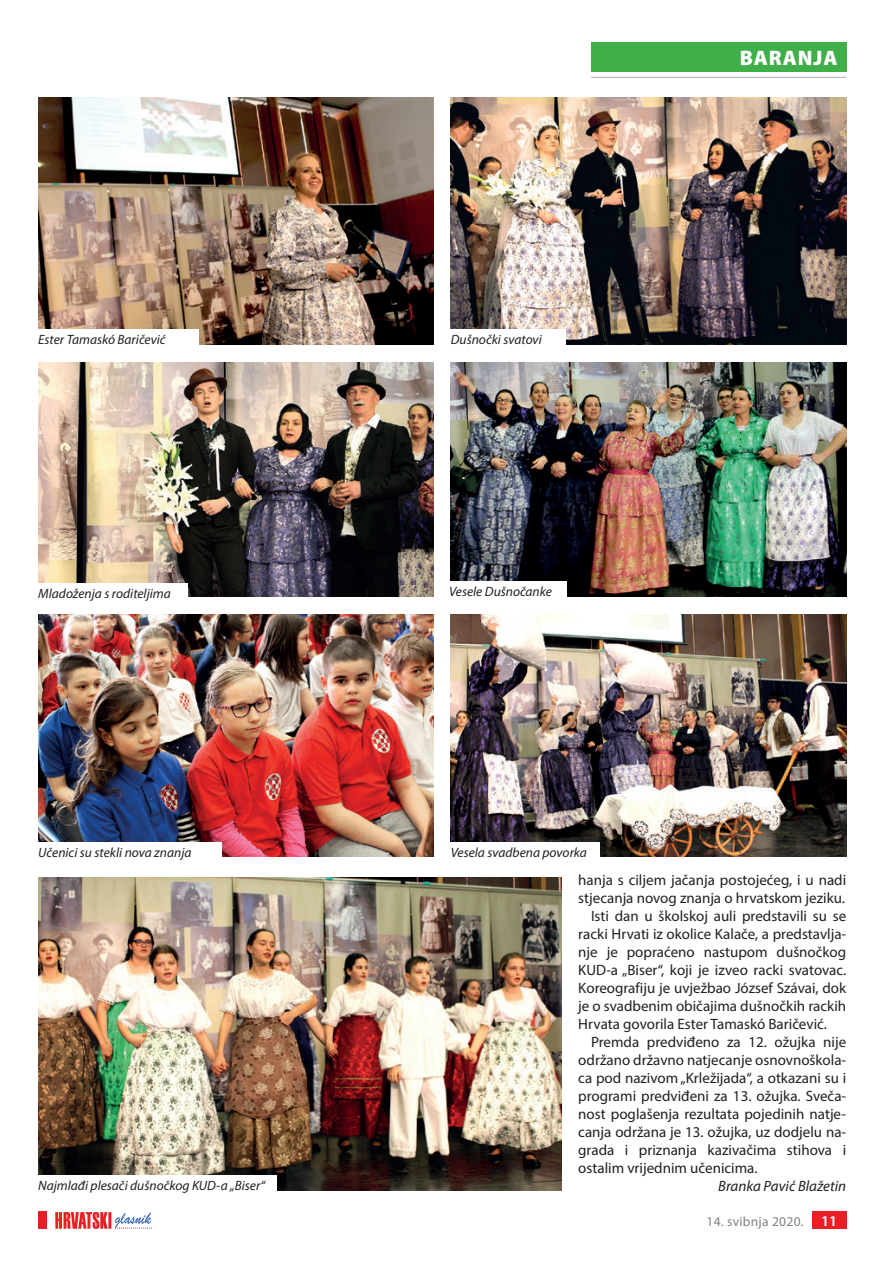
<style>
.page{position:relative;width:893px;height:1263px;background:#fff}
.page>*{position:absolute;margin:0;border:0;box-sizing:border-box;transform-origin:0 0}
.t1{font:900 21px "Myriad Pro";letter-spacing:.04em;color:#fff}
.t2{font:15px "Myriad Pro";color:#231f20}
.t3{font:italic 15px "Myriad Pro";color:#231f20}
.t4{font:italic 13.5px "Myriad Pro";color:#231f20}
.t5{font:13.5px "Myriad Pro";letter-spacing:.02em;color:#808285}
.s1{font-weight:600;font-size:15px;color:#fff}
</style>
<div class="page">
<div style="left:812px;top:1212px;width:34px;height:17px;background:#ee1d23"></div>
<svg style="left:55px;top:1212px;width:97px;height:17px"></svg>
<div style="left:38px;top:1212px;width:9px;height:17px;background:#ee1d23"></div>
<div style="left:591px;top:43px;width:255px;height:29px;background:#40ae49"></div>
<hr style="left:591px;top:77px;width:255px;height:1px;background:#a8a9ad">
<img style="left:38px;top:98px;width:396px;height:246px">
<img style="left:451px;top:362px;width:395px;height:234px">
<img style="left:38px;top:362px;width:396px;height:234px">
<img style="left:451px;top:614px;width:395px;height:243px">
<img style="left:38px;top:614px;width:396px;height:243px">
<img style="left:38px;top:877px;width:523px;height:313px">
<img style="left:451px;top:98px;width:395px;height:246px">
<div style="left:446px;top:329px;width:120px;height:20px;background:#fff"></div>
<div style="left:34px;top:583px;width:153px;height:19px;background:#fff"></div>
<div style="left:445px;top:581px;width:121px;height:20px;background:#fff"></div>
<div style="left:34px;top:842px;width:187px;height:19px;background:#fff"></div>
<div style="left:34px;top:329px;width:165px;height:20px;background:#fff"></div>
<div style="left:34px;top:1176px;width:242px;height:19px;background:#fff"></div>
<div style="left:446px;top:842px;width:154px;height:19px;background:#fff"></div>
<p class="t4" style="left:38px;top:331px;width:129px">Ester Tamaskó Baričević</p>
<p class="t4" style="left:451px;top:331px;width:93px">Dušnočki svatovi</p>
<p class="t4" style="left:38px;top:585px;width:134px">Mladoženja s roditeljima</p>
<p class="t4" style="left:449px;top:583px;width:104px">Vesele Dušnočanke</p>
<p class="t4" style="left:38px;top:844px;width:155px">Učenici su stekli nova znanja</p>
<p class="t4" style="left:451px;top:844px;width:138px">Vesela svadbena povorka</p>
<h1 class="t1" style="left:740px;top:44px;width:99px">BARANJA</h1>
<p class="t4" style="left:38px;top:1177px;width:228px">Najmlađi plesači dušnočkog KUD-a „Biser“</p>
<p class="t2" style="left:578px;top:870px;width:269px">hanja s ciljem jačanja postojećeg, i u nadi</p>
<p class="t2" style="left:578px;top:888px;width:268px">stjecanja novog znanja o hrvatskom jeziku.</p>
<p class="t2" style="left:591px;top:906px;width:257px">Isti dan u školskoj auli predstavili su se</p>
<p class="t2" style="left:578px;top:924px;width:269px">racki Hrvati iz okolice Kalače, a predstavlja-</p>
<p class="t2" style="left:578px;top:942px;width:269px">nje je popraćeno nastupom dušnočkog</p>
<p class="t2" style="left:578px;top:960px;width:269px">KUD-a „Biser“, koji je izveo racki svatovac.</p>
<p class="t2" style="left:578px;top:978px;width:269px">Koreografiju je uvježbao József Szávai, dok</p>
<p class="t2" style="left:578px;top:996px;width:269px">je o svadbenim običajima dušnočkih rackih</p>
<p class="t2" style="left:578px;top:1014px;width:250px">Hrvata govorila Ester Tamaskó Baričević.</p>
<p class="t2" style="left:591px;top:1032px;width:257px">Premda predviđeno za 12. ožujka nije</p>
<p class="t2" style="left:578px;top:1050px;width:269px">održano državno natjecanje osnovnoškola-</p>
<p class="t2" style="left:578px;top:1068px;width:269px">ca pod nazivom „Krležijada“, a otkazani su i</p>
<p class="t2" style="left:578px;top:1086px;width:269px">programi predviđeni za 13. ožujka. Sveča-</p>
<p class="t2" style="left:578px;top:1104px;width:269px">nost poglašenja rezultata pojedinih natje-</p>
<p class="t2" style="left:578px;top:1122px;width:269px">canja održana je 13. ožujka, uz dodjelu na-</p>
<p class="t2" style="left:578px;top:1140px;width:269px">grada i priznanja kazivačima stihova i</p>
<p class="t2" style="left:578px;top:1158px;width:181px">ostalim vrijednim učenicima.</p>
<p class="t3" style="left:718px;top:1176px;width:129px">Branka Pavić Blažetin</p>
<p class="t5" style="left:706px;top:1213px;width:132px">14. svibnja 2020. <span class="s1">11</span></p>
</div>
